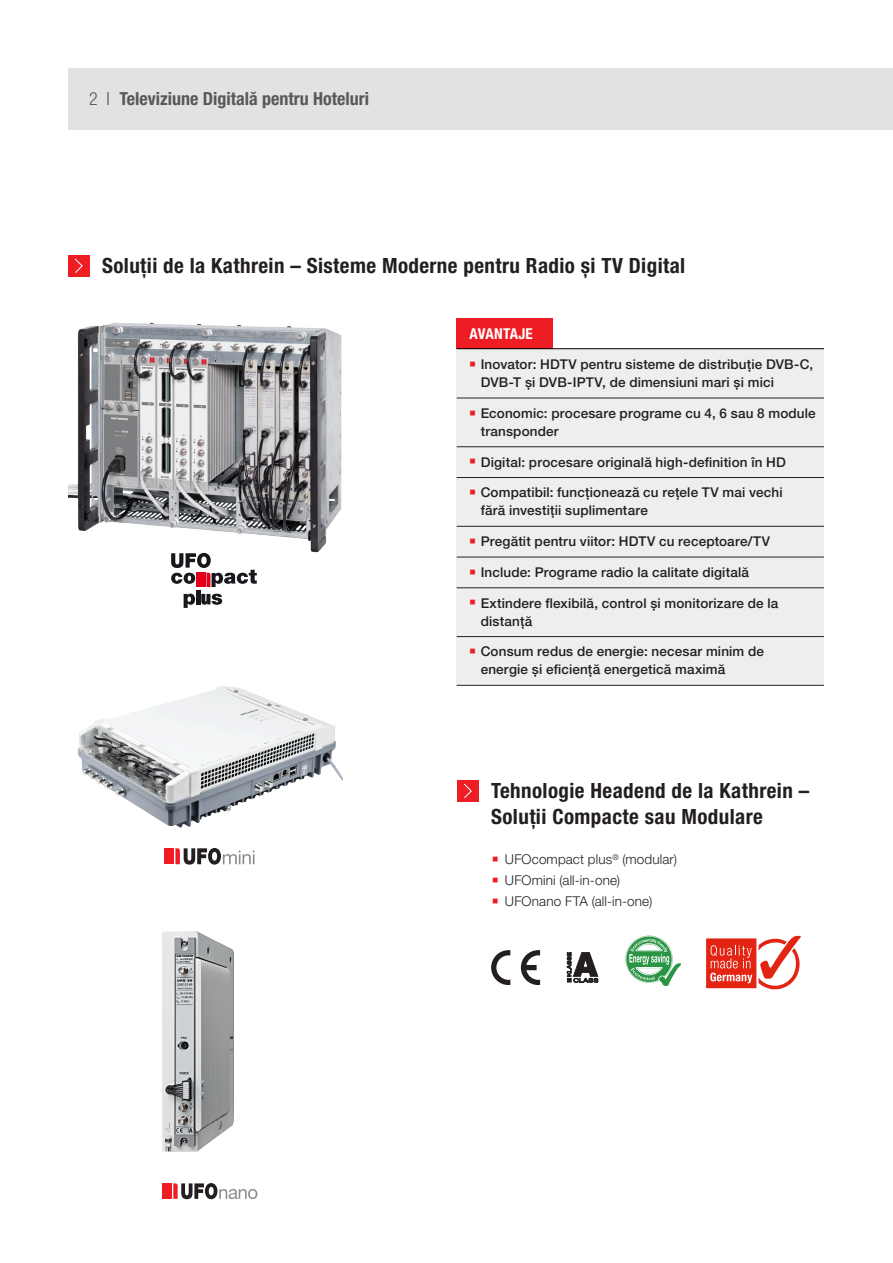
<style>
.page{position:relative;width:893px;height:1263px;background:#fff}
.page>*{position:absolute;margin:0;border:0;box-sizing:border-box;transform-origin:0 0}
.t1{font:700 condensed 21px/25.5px "Helvetica Neue LT Pro";letter-spacing:.02em;color:#231f20}
.t2{font:700 condensed 18px "Helvetica Neue LT Pro";color:#57585a}
.t3{font:300 condensed 18px "Helvetica Neue LT Std";color:#57585a}
.t4{font:700 condensed 15px "Helvetica Neue LT Std";letter-spacing:.02em;color:#fff}
.t5{font:500 13.5px/18px "Helvetica Neue LT Pro";letter-spacing:.01em;color:#231f20}
.t6{font:300 13.5px "Helvetica Neue LT Std";letter-spacing:.01em;color:#231f20}
.s1{font-family:"Arial";font-weight:700;font-size:18px;color:#ee1d23}
</style>
<div class="page">
<div style="left:68px;top:68px;width:825px;height:61px;background:#e1e2e4"></div>
<div style="left:457px;top:349px;width:367px;height:336px;background:#eeeeef"></div>
<hr style="left:457px;top:398px;width:367px;height:1px;background:#231f20">
<hr style="left:457px;top:446px;width:367px;height:1px;background:#231f20">
<hr style="left:457px;top:477px;width:367px;height:1px;background:#231f20">
<hr style="left:457px;top:526px;width:367px;height:1px;background:#231f20">
<hr style="left:457px;top:557px;width:367px;height:1px;background:#231f20">
<hr style="left:457px;top:587px;width:367px;height:1px;background:#231f20">
<hr style="left:457px;top:636px;width:367px;height:1px;background:#231f20">
<hr style="left:457px;top:685px;width:367px;height:1px;background:#231f20">
<div style="left:457px;top:780px;width:21px;height:21px;background:#ee1d23"></div>
<svg style="left:464px;top:783px;width:8px;height:15px"></svg>
<svg style="left:567px;top:952px;width:31px;height:31px"></svg>
<svg style="left:491px;top:950px;width:49px;height:35px"></svg>
<svg style="left:706px;top:936px;width:95px;height:54px"></svg>
<div style="left:68px;top:255px;width:21px;height:21px;background:#ee1d23"></div>
<svg style="left:74px;top:258px;width:9px;height:15px"></svg>
<hr style="left:170px;top:848px;width:4px;height:16px;background:#ee1d23">
<hr style="left:164px;top:848px;width:4px;height:16px;background:#ee1d23">
<svg style="left:175px;top:848px;width:79px;height:17px"></svg>
<img style="left:78px;top:685px;width:264px;height:143px">
<img style="left:69px;top:322px;width:273px;height:231px">
<svg style="left:184px;top:594px;width:11px;height:14px"></svg>
<hr style="left:196px;top:590px;width:4px;height:14px;background:#1a171c">
<svg style="left:201px;top:594px;width:21px;height:11px"></svg>
<svg style="left:171px;top:553px;width:86px;height:34px"></svg>
<div style="left:457px;top:318px;width:96px;height:31px;background:#ee1d23"></div>
<hr style="left:457px;top:348px;width:367px;height:1px;background:#000">
<img style="left:162px;top:931px;width:72px;height:221px">
<hr style="left:168px;top:1183px;width:4px;height:16px;background:#ee1d23">
<div style="left:162px;top:1183px;width:5px;height:16px;background:#ee1d23"></div>
<svg style="left:173px;top:1183px;width:84px;height:16px"></svg>
<svg style="left:625px;top:936px;width:56px;height:50px"></svg>
<h2 class="t3" style="left:89px;top:88px;width:22px">2 I</h2>
<h2 class="t2" style="left:120px;top:88px;width:251px">Televiziune Digitală pentru Hoteluri</h2>
<h1 class="t1" style="left:102px;top:253px;width:585px">Soluții de la Kathrein – Sisteme Moderne pentru Radio și TV Digital</h1>
<p class="t4" style="left:469px;top:324px;width:65px">AVANTAJE</p>
<p class="t5" style="left:481px;top:355px;width:334px;text-indent:-11px"><span class="s1">▪</span> Inovator: HDTV pentru sisteme de distribuție DVB-C,<br>DVB-T și DVB-IPTV, de dimensiuni mari și mici</p>
<p class="t5" style="left:481px;top:404px;width:337px;text-indent:-11px"><span class="s1">▪</span> Economic: procesare programe cu 4, 6 sau 8 module transponder</p>
<p class="t5" style="left:469px;top:453px;width:318px"><span class="s1">▪</span> Digital: procesare originală high-definition în HD</p>
<p class="t5" style="left:481px;top:483px;width:304px;text-indent:-11px"><span class="s1">▪</span> Compatibil: funcționează cu rețele TV mai vechi fără investiții suplimentare</p>
<p class="t5" style="left:469px;top:532px;width:302px"><span class="s1">▪</span> Pregătit pentru viitor: HDTV cu receptoare/TV</p>
<p class="t5" style="left:469px;top:563px;width:281px"><span class="s1">▪</span> Include: Programe radio la calitate digitală</p>
<p class="t5" style="left:481px;top:594px;width:299px;text-indent:-11px"><span class="s1">▪</span> Extindere flexibilă, control și monitorizare de la distanță</p>
<p class="t5" style="left:481px;top:642px;width:285px;text-indent:-11px"><span class="s1">▪</span> Consum redus de energie: necesar minim de energie și eficiență energetică maximă</p>
<h1 class="t1" style="left:491px;top:778px;width:320px">Tehnologie Headend de la Kathrein –<br>Soluții Compacte sau Modulare</h1>
<p class="t6" style="left:492px;top:851px;width:186px"><span class="s1">▪</span> UFOcompact plus<sup>®</sup> (modular)</p>
<p class="t6" style="left:492px;top:872px;width:129px"><span class="s1">▪</span> UFOmini (all-in-one)</p>
<p class="t6" style="left:492px;top:893px;width:162px"><span class="s1">▪</span> UFOnano FTA (all-in-one)</p>
</div>
